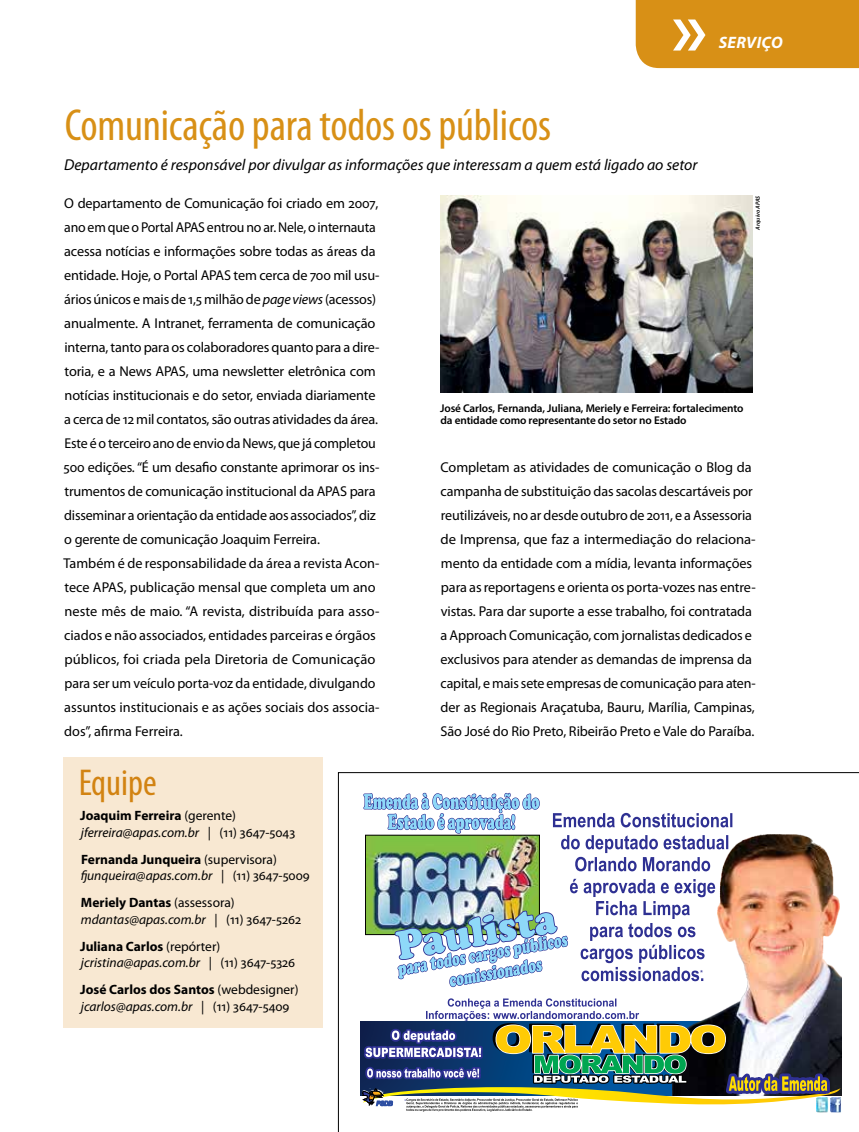
<style>
.page{position:relative;width:859px;height:1132px;background:#fff}
.page>*{position:absolute;margin:0;border:0;box-sizing:border-box;transform-origin:0 0}
.t1{font:condensed 45px "Myriad Pro";letter-spacing:-.005em;color:#d89016}
.t2{font:condensed 37.5px "Myriad Pro";color:#d89016}
.t3{font:italic 700 16.5px "Myriad Pro";letter-spacing:.02em;color:#fff}
.t4{font:italic 15.75px "Myriad Pro";color:#000}
.t5{font:14.25px/24px "Myriad Pro";letter-spacing:-.01em;color:#000}
.t6{font:13.5px/16.5px "Myriad Pro";color:#000}
.t7{font:600 11.25px/12.8px "Myriad Pro";letter-spacing:-.01em;color:#000}
.t8{font:8.25px "Arial";color:#2e3092;scale:.93 1}
.t9{font:italic 600 6px "Myriad Pro";color:#000}
.t10{font:5.1px "Arial";color:#2e3092;scale:.93 1}
.s1{font-style:italic}
.s2{font-weight:700}
</style>
<div class="page">
<img style="left:440px;top:195px;width:313px;height:197px">
<div style="left:64px;top:757px;width:259px;height:270px;background:#f8e8d2"></div>
<div style="left:636px;top:0;width:223px;height:68px;background:#d89016"></div>
<img style="left:338px;top:772px;width:521px;height:359px">
<p class="t3" style="left:719px;top:31px;width:66px">SERVIÇO</p>
<h1 class="t1" style="left:65px;top:98px;width:488px">Comunicação para todos os públicos</h1>
<p class="t4" style="left:64px;top:155px;width:635px">Departamento é responsável por divulgar as informações que interessam a quem está ligado ao setor</p>
<p class="t5" style="left:63px;top:191px;width:317px">O departamento de Comunicação foi criado em 2007, ano em que o Portal APAS entrou no ar. Nele, o internauta acessa notícias e informações sobre todas as áreas da entidade. Hoje, o Portal APAS tem cerca de 700 mil usu&shy;ários únicos e mais de 1,5 milhão de <span class="s1">page views</span> (acessos) anualmente. A Intranet, ferramenta de comunicação interna, tanto para os colaboradores quanto para a dire&shy;toria, e a News APAS, uma newsletter eletrônica com notícias institucionais e do setor, enviada diariamente a cerca de 12 mil contatos, são outras atividades da área.<br>Este é o terceiro ano de envio da News, que já completou 500 edições. “É um desafio constante aprimorar os ins&shy;trumentos de comunicação institucional da APAS para disseminar a orientação da entidade aos associados”, diz o gerente de comunicação Joaquim Ferreira.<br>Também é de responsabilidade da área a revista Acon&shy;tece APAS, publicação mensal que completa um ano neste mês de maio. “A revista, distribuída para asso&shy;ciados e não associados, entidades parceiras e órgãos públicos, foi criada pela Diretoria de Comunicação para ser um veículo porta-voz da entidade, divulgando assuntos institucionais e as ações sociais dos associa&shy;dos”, afirma Ferreira.</p>
<h2 class="t2" style="left:79px;top:760px;width:80px">Equipe</h2>
<p class="t6" style="left:80px;top:807px;width:217px"><span class="s2">Joaquim Ferreira</span> (gerente) <span class="s1">jferreira@apas.com.br</span> | (11) 3647-5043</p>
<p class="t6" style="left:81px;top:850px;width:231px"><span class="s2">Fernanda Junqueira</span> (supervisora) <span class="s1">fjunqueira@apas.com.br</span> | (11) 3647-5009</p>
<p class="t6" style="left:81px;top:894px;width:222px"><span class="s2">Meriely Dantas</span> (assessora) <span class="s1">mdantas@apas.com.br</span> | (11) 3647-5262</p>
<p class="t6" style="left:80px;top:937px;width:217px"><span class="s2">Juliana Carlos</span> (repórter) <span class="s1">jcristina@apas.com.br</span> | (11) 3647-5326</p>
<p class="t6" style="left:80px;top:981px;width:220px"><span class="s2">José Carlos dos Santos</span> (webdesigner) <span class="s1">jcarlos@apas.com.br</span> | (11) 3647-5409</p>
<p class="t10" style="left:404px;top:1097px;width:3px">*</p>
<p class="t9" style="left:754px;top:229px;width:35px;rotate:-90deg">Arquivo APAS</p>
<p class="t7" style="left:440px;top:401px;width:305px">José Carlos, Fernanda, Juliana, Meriely e Ferreira: fortalecimento da entidade como representante do setor no Estado</p>
<p class="t5" style="left:440px;top:455px;width:317px">Completam as atividades de comunicação o Blog da campanha de substituição das sacolas descartáveis por reutilizáveis, no ar desde outubro de 2011, e a Assessoria de Imprensa, que faz a intermediação do relaciona&shy;mento da entidade com a mídia, levanta informações para as reportagens e orienta os porta-vozes nas entre&shy;vistas. Para dar suporte a esse trabalho, foi contratada a Approach Comunicação, com jornalistas dedicados e exclusivos para atender as demandas de imprensa da capital, e mais sete empresas de comunicação para aten&shy;der as Regionais Araçatuba, Bauru, Marília, Campinas, São José do Rio Preto, Ribeirão Preto e Vale do Paraíba.</p>
<p class="t8" style="left:700px;top:967px;width:5px">*</p>
</div>
